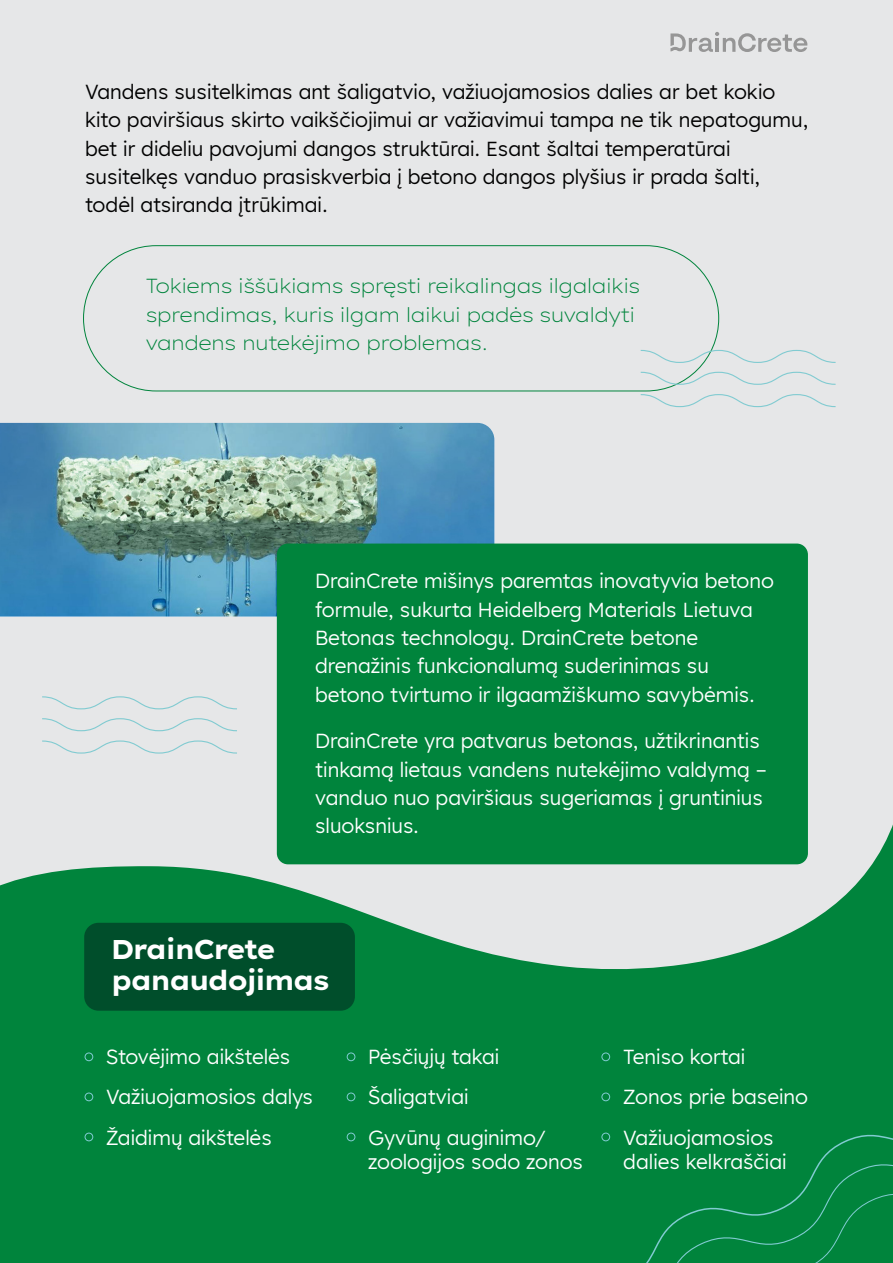
<style>
.page{position:relative;width:893px;height:1263px;background:#e6e7e8}
.page>*{position:absolute;margin:0;border:0;box-sizing:border-box;transform-origin:0 0}
.t1{font:700 27px/31.5px "Lexend Exa HM";color:#fff}
.t2{font:20.25px/28.3px "Lexend HM";color:#fff}
.t3{font:20.25px/28.3px "Lexend HM";color:#000}
.t4{font:200 20.25px/28.3px "Lexend Exa HM";color:#00843c}
</style>
<div class="page">
<div style="left:0;top:1004px;width:893px;height:259px;background:#00843c"></div>
<svg style="left:0;top:774px;width:893px;height:368px;fill:#00843c"></svg>
<svg style="left:621px;top:1050px;width:272px;height:213px"></svg>
<div style="left:83px;top:245px;width:636px;height:146px;border:1px solid #00843c;border-radius:73px"></div>
<div style="left:347px;top:1052px;width:8px;height:9px;border:1px solid #81cbd1;border-radius:50%"></div>
<div style="left:347px;top:1093px;width:8px;height:8px;border:1px solid #81cbd1;border-radius:50%"></div>
<div style="left:347px;top:1133px;width:8px;height:8px;border:1px solid #81cbd1;border-radius:50%"></div>
<div style="left:601px;top:1093px;width:9px;height:8px;border:1px solid #81cbd1;border-radius:50%"></div>
<div style="left:601px;top:1133px;width:9px;height:8px;border:1px solid #81cbd1;border-radius:50%"></div>
<div style="left:601px;top:1052px;width:9px;height:9px;border:1px solid #81cbd1;border-radius:50%"></div>
<div style="left:85px;top:1052px;width:8px;height:9px;border:1px solid #81cbd1;border-radius:50%"></div>
<div style="left:85px;top:1093px;width:8px;height:8px;border:1px solid #81cbd1;border-radius:50%"></div>
<div style="left:85px;top:1133px;width:8px;height:8px;border:1px solid #81cbd1;border-radius:50%"></div>
<img style="left:0;top:423px;width:494px;height:193px">
<svg style="left:42px;top:696px;width:195px;height:14px"></svg>
<svg style="left:42px;top:718px;width:195px;height:14px"></svg>
<svg style="left:42px;top:740px;width:195px;height:14px"></svg>
<div style="left:84px;top:923px;width:271px;height:88px;background:#004e2b;border-radius:14px"></div>
<div style="left:277px;top:543px;width:531px;height:321px;background:#00843c;border-radius:11px"></div>
<svg style="left:640px;top:349px;width:196px;height:15px"></svg>
<svg style="left:640px;top:371px;width:196px;height:14px"></svg>
<svg style="left:640px;top:394px;width:196px;height:14px"></svg>
<svg style="left:670px;top:32px;width:137px;height:20px"></svg>
<p class="t3" style="left:85px;top:76px;width:725px">Vandens susitelkimas ant šaligatvio, važiuojamosios dalies ar bet kokio kito paviršiaus skirto vaikščiojimui ar važiavimui tampa ne tik nepatogumu, bet ir dideliu pavojumi dangos struktūrai. Esant šaltai temperatūrai susitelkęs vanduo prasiskverbia į betono dangos plyšius ir prada šalti, todėl atsiranda įtrūkimai.</p>
<p class="t4" style="left:146px;top:271px;width:495px">Tokiems iššūkiams spręsti reikalingas ilgalaikis sprendimas, kuris ilgam laikui padės suvaldyti vandens nutekėjimo problemas.</p>
<p class="t2" style="left:315px;top:565px;width:461px">DrainCrete mišinys paremtas inovatyvia betono formule, sukurta Heidelberg Materials Lietuva Betonas technologų. DrainCrete betone drenažinis funkcionalumą suderinimas su betono tvirtumo ir ilgaamžiškumo savybėmis.</p>
<p class="t2" style="left:315px;top:726px;width:453px">DrainCrete yra patvarus betonas, užtikrinantis tinkamą lietaus vandens nutekėjimo valdymą – vanduo nuo paviršiaus sugeriamas į gruntinius sluoksnius.</p>
<h1 class="t1" style="left:112px;top:931px;width:218px">DrainCrete panaudojimas</h1>
<p class="t2" style="left:106px;top:1035px;width:208px;line-height:40.5px">Stovėjimo aikštelės<br>Važiuojamosios dalys<br>Žaidimų aikštelės</p>
<p class="t2" style="left:368px;top:1035px;width:180px;line-height:40.5px">Pėsčiųjų takai<br>Šaligatviai<br>Gyvūnų auginimo/</p>
<p class="t2" style="left:368px;top:1146px;width:216px">zoologijos sodo zonos</p>
<p class="t2" style="left:623px;top:1035px;width:186px;line-height:40.5px">Teniso kortai<br>Zonos prie baseino<br>Važiuojamosios</p>
<p class="t2" style="left:623px;top:1146px;width:165px">dalies kelkraščiai</p>
</div>
